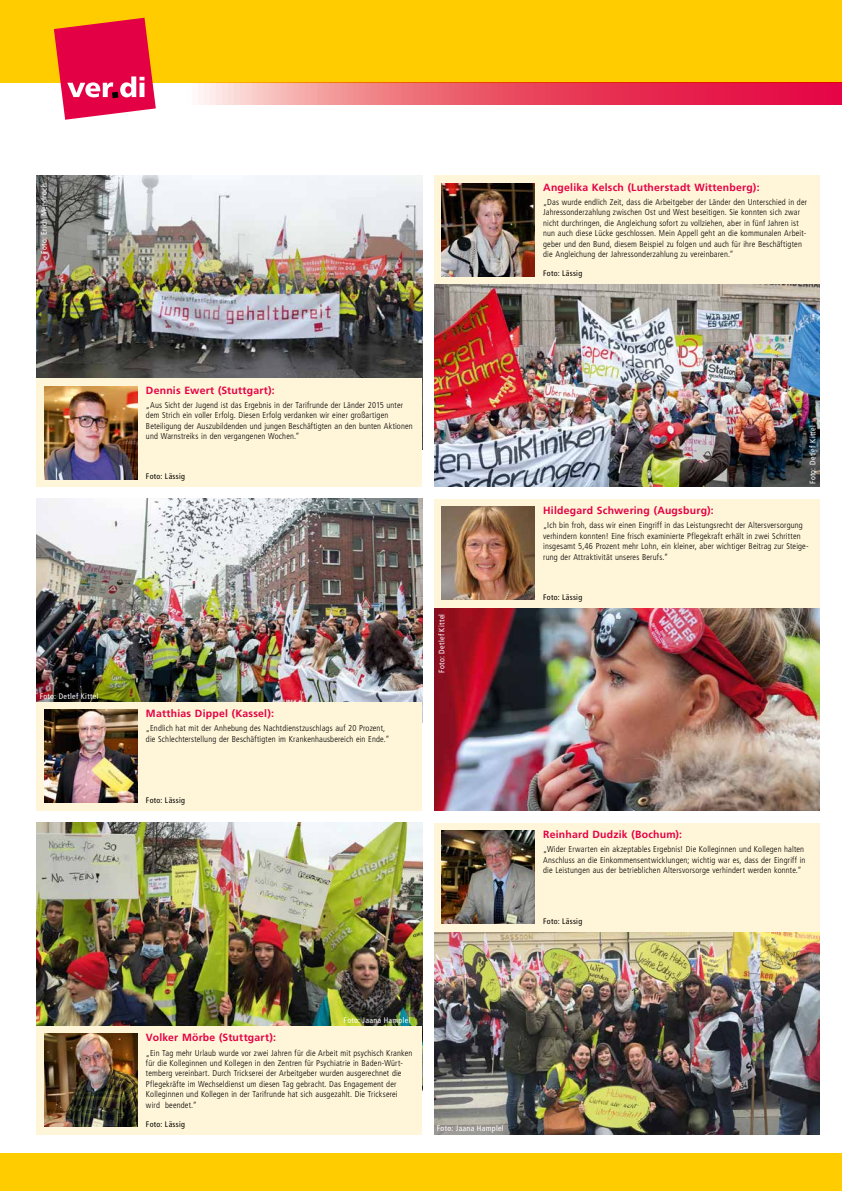
<style>
.page{position:relative;width:842px;height:1191px;background:#fff}
.page>*{position:absolute;margin:0;border:0;box-sizing:border-box;transform-origin:0 0}
.t1{font:700 10.4px "Frutiger LT Pro";letter-spacing:.02em;color:#e40045}
.t2{font:300 condensed 8.5px/10.4px "Frutiger LT Pro";letter-spacing:.015em;color:#000}
.t3{font:condensed 8px "Frutiger LT Pro";letter-spacing:.035em;color:#fff}
.t4{font:condensed 8px "Frutiger LT Pro";letter-spacing:.035em;color:#000}
</style>
<div class="page">
<div style="left:0;top:1152px;width:841px;height:39px;background:#fc0"></div>
<div style="left:0;top:1px;width:841px;height:81px;background:#fc0"></div>
<svg style="left:54px;top:18px;width:102px;height:102px"></svg>
<svg style="left:167px;top:82px;width:674px;height:23px;background:#ed6174"></svg>
<img style="left:37px;top:176px;width:385px;height:202px">
<img style="left:434px;top:284px;width:385px;height:203px">
<img style="left:37px;top:499px;width:385px;height:203px">
<img style="left:434px;top:607px;width:385px;height:203px">
<img style="left:37px;top:823px;width:385px;height:203px">
<img style="left:434px;top:931px;width:385px;height:203px">
<div style="left:37px;top:378px;width:385px;height:109px;background:#fff5d8"></div>
<div style="left:37px;top:702px;width:385px;height:108px;background:#fff5d8"></div>
<div style="left:434px;top:499px;width:385px;height:108px;background:#fff5d8"></div>
<div style="left:434px;top:176px;width:385px;height:108px;background:#fff5d8"></div>
<div style="left:37px;top:1026px;width:385px;height:108px;background:#fff5d8"></div>
<div style="left:434px;top:823px;width:385px;height:108px;background:#fff5d8"></div>
<img style="left:44px;top:386px;width:93px;height:93px">
<img style="left:44px;top:709px;width:93px;height:93px">
<img style="left:442px;top:183px;width:93px;height:93px">
<img style="left:442px;top:507px;width:93px;height:93px">
<img style="left:44px;top:1033px;width:93px;height:94px">
<img style="left:442px;top:830px;width:93px;height:93px">
<p class="t3" style="left:39px;top:254px;width:72px;rotate:-90deg">Foto: Erich Mendroch</p>
<p class="t3" style="left:40px;top:691px;width:60px">Foto: Detlef Kittel</p>
<p class="t1" style="left:543px;top:181px;width:218px">Angelika Kelsch (Lutherstadt Wittenberg):</p>
<p class="t2" style="left:543px;top:197px;width:265px">„Das wurde endlich Zeit, dass die Arbeitgeber der Länder den Unterschied in der Jahressonderzahlung zwischen Ost und West beseitigen. Sie konnten sich zwar nicht durchringen, die Angleichung sofort zu vollziehen, aber in fünf Jahren ist nun auch diese Lücke geschlossen. Mein Appell geht an die kommunalen Arbeit&shy;geber und den Bund, diesem Beispiel zu folgen und auch für ihre Beschäftigten die Angleichung der Jahressonderzahlung zu vereinbaren.“</p>
<p class="t4" style="left:543px;top:269px;width:40px">Foto: Lässig</p>
<p class="t1" style="left:146px;top:384px;width:130px">Dennis Ewert (Stuttgart):</p>
<p class="t2" style="left:146px;top:400px;width:268px">„Aus Sicht der Jugend ist das Ergebnis in der Tarifrunde der Länder 2015 unter dem Strich ein voller Erfolg. Diesen Erfolg verdanken wir einer großartigen Beteiligung der Auszubildenden und jungen Beschäftigten an den bunten Aktionen und Warnstreiks in den vergangenen Wochen.“</p>
<p class="t4" style="left:146px;top:471px;width:40px">Foto: Lässig</p>
<p class="t1" style="left:146px;top:707px;width:130px">Matthias Dippel (Kassel):</p>
<p class="t2" style="left:146px;top:723px;width:245px">„Endlich hat mit der Anhebung des Nachtdienstzuschlags auf 20 Prozent, die Schlechterstellung der Beschäftigten im Krankenhausbereich ein Ende.“</p>
<p class="t4" style="left:146px;top:795px;width:40px">Foto: Lässig</p>
<p class="t3" style="left:437px;top:672px;width:60px;rotate:-90deg">Foto: Detlef Kittel</p>
<p class="t3" style="left:344px;top:1015px;width:68px">Foto: Jaana Hamplel</p>
<p class="t1" style="left:146px;top:1031px;width:132px">Volker Mörbe (Stuttgart):</p>
<p class="t2" style="left:146px;top:1047px;width:268px">„Ein Tag mehr Urlaub wurde vor zwei Jahren für die Arbeit mit psychisch Kranken für die Kolleginnen und Kollegen in den Zentren für Psychiatrie in Baden-Würt&shy;temberg vereinbart. Durch Trickserei der Arbeitgeber wurden ausgerechnet die Pflegekräfte im Wechseldienst um diesen Tag gebracht. Das Engagement der Kolleginnen und Kollegen in der Tarifrunde hat sich ausgezahlt. Die Trickserei wird beendet.“</p>
<p class="t4" style="left:146px;top:1119px;width:40px">Foto: Lässig</p>
<p class="t3" style="left:437px;top:1123px;width:68px">Foto: Jaana Hamplel</p>
<p class="t3" style="left:808px;top:484px;width:60px;rotate:-90deg">Foto: Detlef Kittel</p>
<p class="t1" style="left:543px;top:504px;width:172px">Hildegard Schwering (Augsburg):</p>
<p class="t2" style="left:543px;top:520px;width:267px">„Ich bin froh, dass wir einen Eingriff in das Leistungsrecht der Altersversorgung verhindern konnten! Eine frisch examinierte Pflegekraft erhält in zwei Schritten insgesamt 5,46 Prozent mehr Lohn, ein kleiner, aber wichtiger Beitrag zur Steige&shy;rung der Attraktivität unseres Berufs.“</p>
<p class="t4" style="left:543px;top:592px;width:40px">Foto: Lässig</p>
<p class="t1" style="left:543px;top:828px;width:140px">Reinhard Dudzik (Bochum):</p>
<p class="t2" style="left:543px;top:844px;width:264px">„Wider Erwarten ein akzeptables Ergebnis! Die Kolleginnen und Kollegen halten<br>Anschluss an die Einkommensentwicklungen; wichtig war es, dass der Eingriff in die Leistungen aus der betrieblichen Altersvorsorge verhindert werden konnte.“</p>
<p class="t4" style="left:543px;top:916px;width:40px">Foto: Lässig</p>
</div>
